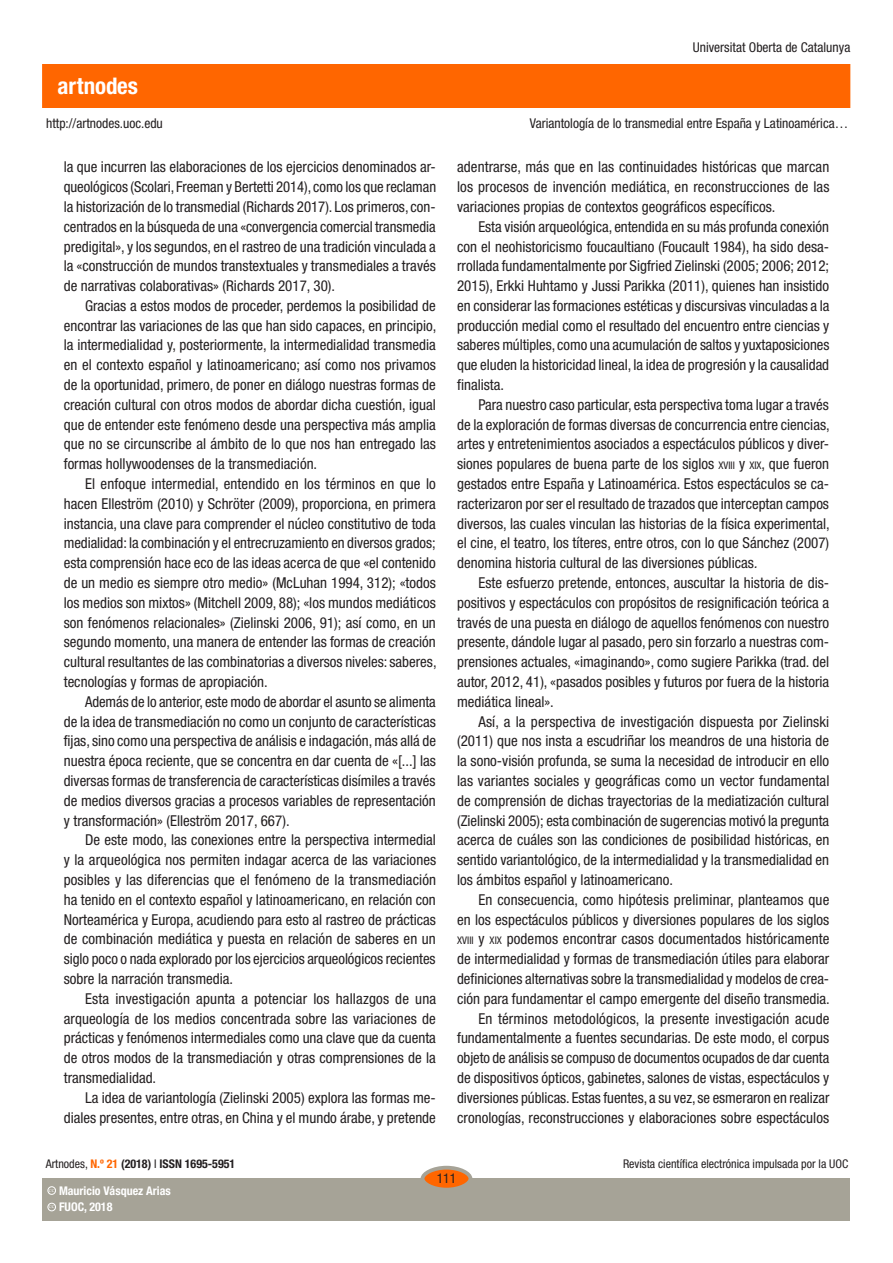
<style>
.page{position:relative;width:893px;height:1263px;background:#fff}
.page>*{position:absolute;margin:0;border:0;box-sizing:border-box;transform-origin:0 0}
.t1{font:700 condensed 22.95px "Helvetica Neue LT Std";color:#fff}
.text_general{font:condensed 15px/19.8px "Helvetica Neue LT Std";color:#231f20;text-align:justify}
.t2{font:condensed 13.5px "Helvetica Neue LT Std";color:#231f20}
.t3{font:condensed 12px "Helvetica Neue LT Std";color:#231f20}
.t4{font:700 condensed 12px "Helvetica Neue LT Std";color:#231f20}
.t5{font:700 condensed 12px "Helvetica Neue LT Std";color:#fff}
.t6{font:600 3.9px "Adobe Caslon Pro";color:#fff}
.s1{font-size:10.5px}
.s2{font-style:italic}
.s3{font-weight:400}
.s4{color:#f60}
</style>
<div class="page">
<div style="left:43px;top:65px;width:807px;height:42px;background:#f60"></div>
<div style="left:43px;top:1178px;width:807px;height:42px;background:#a6a397"></div>
<div style="left:422px;top:1168px;width:48px;height:21px;background:#f60;border-radius:50%"></div>
<div style="left:421px;top:1166px;width:51px;height:25px;border:4px solid #a6a397;border-radius:50%"></div>
<div style="left:48px;top:1203px;width:8px;height:8px;border:1px solid #fff;border-radius:50%"></div>
<div style="left:48px;top:1186px;width:8px;height:8px;border:1px solid #fff;border-radius:50%"></div>
<h1 class="t1" style="left:58px;top:72px;width:82px">artnodes</h1>
<p class="t2" style="left:46px;top:115px;width:118px">http://artnodes.uoc.edu</p>
<p class="text_general" style="left:64px;top:157px;width:374px">la que incurren las elaboraciones de los ejercicios denominados ar&shy;queológicos (Scolari, Freeman y Bertetti 2014), como los que reclaman la historización de lo transmedial (Richards 2017). Los primeros, con&shy;centrados en la búsqueda de una «convergencia comercial transmedia predigital», y los segundos, en el rastreo de una tradición vinculada a la «construcción de mundos transtextuales y transmediales a través de narrativas colaborativas» (Richards 2017, 30).</p>
<p class="text_general" style="left:64px;top:296px;width:374px;text-indent:21px">Gracias a estos modos de proceder, perdemos la posibilidad de encontrar las variaciones de las que han sido capaces, en principio, la intermedialidad y, posteriormente, la intermedialidad transmedia en el contexto español y latinoamericano; así como nos privamos de la oportunidad, primero, de poner en diálogo nuestras formas de creación cultural con otros modos de abordar dicha cuestión, igual que de entender este fenómeno desde una perspectiva más amplia que no se circunscribe al ámbito de lo que nos han entregado las formas hollywoodenses de la transmediación.</p>
<p class="text_general" style="left:64px;top:474px;width:374px;text-indent:21px">El enfoque intermedial, entendido en los términos en que lo hacen Elleström (2010) y Schröter (2009), proporciona, en primera instancia, una clave para comprender el núcleo constitutivo de toda medialidad: la combinación y el entrecruzamiento en diversos grados; esta comprensión hace eco de las ideas acerca de que «el contenido de un medio es siempre otro medio» (McLuhan 1994, 312); «todos los medios son mixtos» (Mitchell 2009, 88); «los mundos mediáticos son fenómenos relacionales» (Zielinski 2006, 91); así como, en un segundo momento, una manera de entender las formas de creación cultural resultantes de las combinatorias a diversos niveles: saberes, tecnologías y formas de apropiación.</p>
<p class="text_general" style="left:64px;top:691px;width:374px;text-indent:21px">Además de lo anterior, este modo de abordar el asunto se alimenta de la idea de transmediación no como un conjunto de características fijas, sino como una perspectiva de análisis e indagación, más allá de nuestra época reciente, que se concentra en dar cuenta de «[...] las diversas formas de transferencia de características disímiles a través de medios diversos gracias a procesos variables de representación y transformación» (Elleström 2017, 667).</p>
<p class="text_general" style="left:64px;top:830px;width:374px;text-indent:21px">De este modo, las conexiones entre la perspectiva intermedial y la arqueológica nos permiten indagar acerca de las variaciones posibles y las diferencias que el fenómeno de la transmediación ha tenido en el contexto español y latinoamericano, en relación con Norteamérica y Europa, acudiendo para esto al rastreo de prácticas de combinación mediática y puesta en relación de saberes en un siglo poco o nada explorado por los ejercicios arqueológicos recientes sobre la narración transmedia.</p>
<p class="text_general" style="left:64px;top:988px;width:374px;text-indent:21px">Esta investigación apunta a potenciar los hallazgos de una arqueología de los medios concentrada sobre las variaciones de prácticas y fenómenos intermediales como una clave que da cuenta de otros modos de la transmediación y otras comprensiones de la transmedialidad.</p>
<p class="text_general" style="left:64px;top:1087px;width:374px;text-align:right">La idea de variantología (Zielinski 2005) explora las formas me&shy;diales presentes, entre otras, en China y el mundo árabe, y pretende</p>
<p class="t2" style="left:693px;top:40px;width:159px">Universitat Oberta de Catalunya</p>
<p class="t2" style="left:530px;top:115px;width:320px">Variantología de lo transmedial entre España y Latinoamérica…</p>
<p class="text_general" style="left:457px;top:157px;width:374px">adentrarse, más que en las continuidades históricas que marcan los procesos de invención mediática, en reconstrucciones de las variaciones propias de contextos geográficos específicos.</p>
<p class="text_general" style="left:457px;top:216px;width:374px;text-indent:21px">Esta visión arqueológica, entendida en su más profunda conexión con el neohistoricismo foucaultiano (Foucault 1984), ha sido desa&shy;rrollada fundamentalmente por Sigfried Zielinski (2005; 2006; 2012; 2015), Erkki Huhtamo y Jussi Parikka (2011), quienes han insistido en considerar las formaciones estéticas y discursivas vinculadas a la producción medial como el resultado del encuentro entre ciencias y saberes múltiples, como una acumulación de saltos y yuxtaposiciones que eluden la historicidad lineal, la idea de progresión y la causalidad finalista.</p>
<p class="text_general" style="left:457px;top:395px;width:374px;text-indent:21px">Para nuestro caso particular, esta perspectiva toma lugar a través de la exploración de formas diversas de concurrencia entre ciencias, artes y entretenimientos asociados a espectáculos públicos y diver&shy;siones populares de buena parte de los siglos <span class="s1">XVIII</span> y <span class="s1">XIX</span>, que fueron gestados entre España y Latinoamérica. Estos espectáculos se ca&shy;racterizaron por ser el resultado de trazados que interceptan campos diversos, las cuales vinculan las historias de la física experimental, el cine, el teatro, los títeres, entre otros, con lo que Sánchez (2007) denomina historia cultural de las diversiones públicas<span class="s2">.</span></p>
<p class="text_general" style="left:457px;top:573px;width:374px;text-indent:21px">Este esfuerzo pretende, entonces, auscultar la historia de dis&shy;positivos y espectáculos con propósitos de resignificación teórica a través de una puesta en diálogo de aquellos fenómenos con nuestro presente, dándole lugar al pasado, pero sin forzarlo a nuestras com&shy;prensiones actuales, «imaginando», como sugiere Parikka (trad. del autor, 2012, 41), «pasados posibles y futuros por fuera de la historia mediática lineal».</p>
<p class="text_general" style="left:457px;top:711px;width:374px;text-indent:21px">Así, a la perspectiva de investigación dispuesta por Zielinski (2011) que nos insta a escudriñar los meandros de una historia de la sono-visión profunda, se suma la necesidad de introducir en ello las variantes sociales y geográficas como un vector fundamental de comprensión de dichas trayectorias de la mediatización cultural (Zielinski 2005); esta combinación de sugerencias motivó la pregunta acerca de cuáles son las condiciones de posibilidad históricas, en sentido variantológico, de la intermedialidad y la transmedialidad en los ámbitos español y latinoamericano.</p>
<p class="text_general" style="left:457px;top:889px;width:374px;text-indent:21px">En consecuencia, como hipótesis preliminar, planteamos que en los espectáculos públicos y diversiones populares de los siglos <span class="s1">XVIII</span> y <span class="s1">XIX</span> podemos encontrar casos documentados históricamente de intermedialidad y formas de transmediación útiles para elaborar definiciones alternativas sobre la transmedialidad y modelos de crea&shy;ción para fundamentar el campo emergente del diseño transmedia.</p>
<p class="text_general" style="left:457px;top:1008px;width:374px;text-indent:21px">En términos metodológicos, la presente investigación acude fundamentalmente a fuentes secundarias. De este modo, el corpus objeto de análisis se compuso de documentos ocupados de dar cuenta de dispositivos ópticos, gabinetes, salones de vistas, espectáculos y diversiones públicas. Estas fuentes, a su vez, se esmeraron en realizar cronologías, reconstrucciones y elaboraciones sobre espectáculos</p>
<p class="t4" style="left:46px;top:1157px;width:191px"><span class="s3">Artnodes,</span> <span class="s4">N.º 21</span> (2018) <span class="s3">I</span> ISSN 1695-5951</p>
<p class="t6" style="left:49px;top:1205px;width:7px">CC</p>
<p class="t5" style="left:59px;top:1200px;width:55px">FUOC, 2018</p>
<p class="t5" style="left:59px;top:1183px;width:113px">Mauricio Vásquez Arias</p>
<p class="t6" style="left:49px;top:1188px;width:7px">CC</p>
<p class="t2" style="left:437px;top:1171px;width:21px">111</p>
<p class="t3" style="left:623px;top:1157px;width:227px">Revista científica electrónica impulsada por la UOC</p>
</div>
